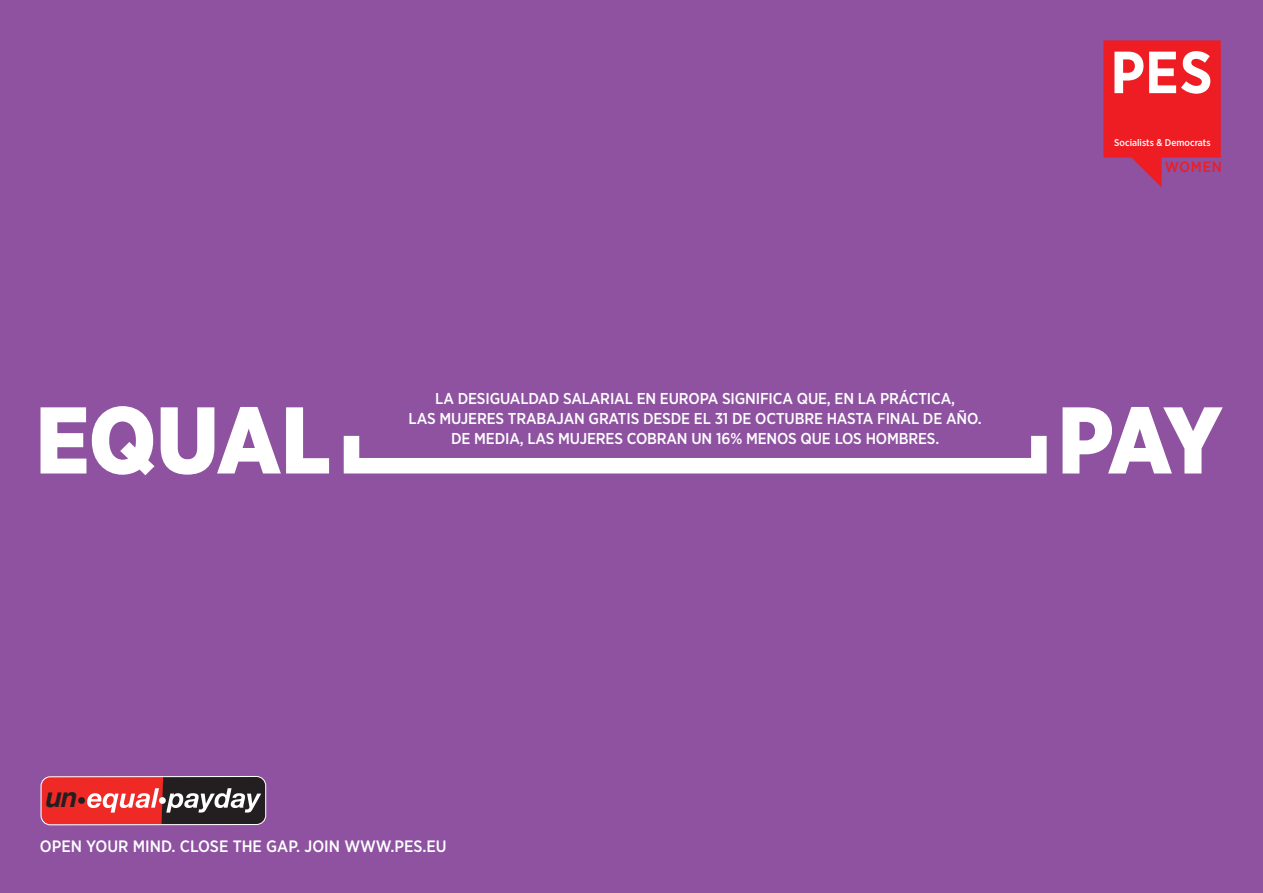
<style>
.page{position:relative;width:1263px;height:893px;background:#8e52a1}
.page>*{position:absolute;margin:0;border:0;box-sizing:border-box;transform-origin:0 0}
.t1{font:900 94.5px "Gotham Narrow";letter-spacing:-.015em;color:#fff}
.t2{font:700 59.32px "Gotham Narrow";color:#fff}
.t3{font:italic 700 27.3px "Helvetica";color:#231f20}
.t4{font:500 16.5px "Gotham Narrow";color:#fff}
.t5{font:500 15.75px "Gotham Narrow";letter-spacing:-.01em;color:#fff}
.t6{font:500 14.77px "Gotham Narrow";letter-spacing:.055em;color:#ee1d23}
.t7{font:500 9.75px "Gotham Narrow";color:#fff}
</style>
<div class="page">
<div style="left:344px;top:428px;width:703px;height:45px;border:16px solid #fff"></div>
<svg style="left:1103px;top:40px;width:118px;height:147px"></svg>
<svg style="left:40px;top:776px;width:227px;height:49px"></svg>
<div style="left:78px;top:797px;width:7px;height:7px;background:#231f20;border-radius:50%"></div>
<p class="t2" style="left:1110px;top:34px;width:104px">PES</p>
<p class="t7" style="left:1114px;top:136px;width:98px">Socialists &amp; Democrats</p>
<p class="t6" style="left:1165px;top:157px;width:59px">WOMEN</p>
<p class="t5" style="left:435px;top:388px;width:521px">LA DESIGUALDAD SALARIAL EN EUROPA SIGNIFICA QUE, EN LA PRÁCTICA,</p>
<p class="t5" style="left:409px;top:409px;width:575px">LAS MUJERES TRABAJAN GRATIS DESDE EL 31 DE OCTUBRE HASTA FINAL DE AÑO.</p>
<p class="t5" style="left:451px;top:429px;width:490px">DE MEDIA, LAS MUJERES COBRAN UN 16% MENOS QUE LOS HOMBRES.</p>
<p class="t1" style="left:36px;top:378px;width:297px">EQUAL</p>
<p class="t1" style="left:1058px;top:378px;width:166px">PAY</p>
<p class="t3" style="left:44px;top:775px;width:33px">un</p>
<p class="t4" style="left:40px;top:836px;width:408px">OPEN YOUR MIND. CLOSE THE GAP. JOIN WWW.PES.EU</p>
</div>
